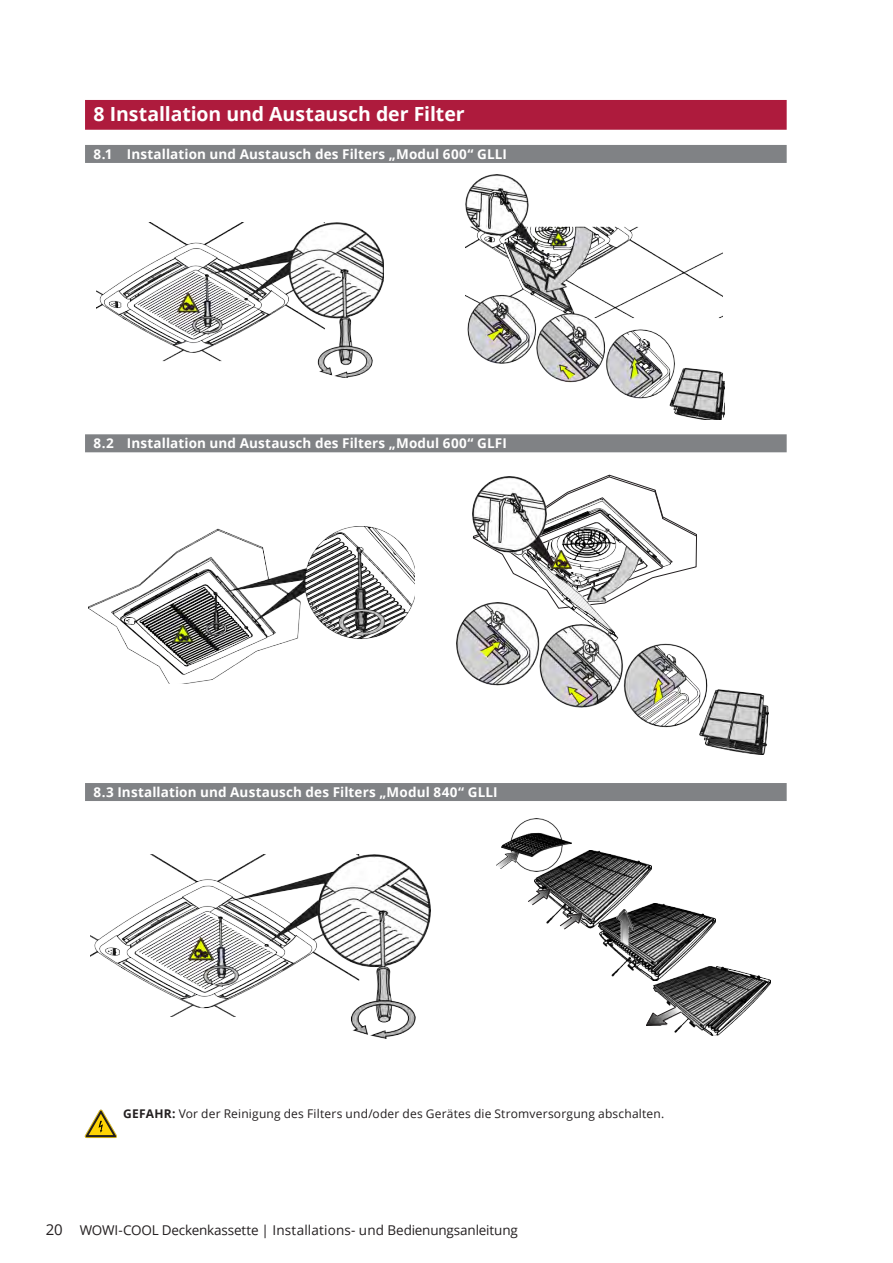
<style>
.page{position:relative;width:893px;height:1263px;background:#fff}
.page>*{position:absolute;margin:0;border:0;box-sizing:border-box;transform-origin:0 0}
.t1{font:700 19.5px "Open Sans";letter-spacing:-.005em;color:#fff}
.t2{font:700 13.5px "Open Sans";letter-spacing:.01em;color:#fff}
.t3{font:13.5px "Open Sans";letter-spacing:-.01em;color:#231f20}
.t4{font:12px "Open Sans";letter-spacing:.015em;color:#231f20}
.s1{font-weight:700}
.s2{font-size:15px}
</style>
<div class="page">
<div style="left:85px;top:100px;width:702px;height:30px;background:#ae1b3d"></div>
<div style="left:85px;top:145px;width:702px;height:18px;background:#808285"></div>
<div style="left:85px;top:434px;width:702px;height:18px;background:#808285"></div>
<div style="left:85px;top:783px;width:702px;height:18px;background:#808285"></div>
<img style="left:465px;top:174px;width:260px;height:245px">
<img style="left:97px;top:223px;width:287px;height:154px">
<svg style="left:502px;top:475px;width:195px;height:99px"></svg>
<img style="left:517px;top:499px;width:153px;height:93px">
<img style="left:518px;top:543px;width:109px;height:59px">
<img style="left:472px;top:477px;width:100px;height:99px">
<img style="left:457px;top:602px;width:312px;height:153px">
<img style="left:88px;top:526px;width:327px;height:157px">
<img style="left:654px;top:966px;width:117px;height:69px">
<svg style="left:646px;top:1007px;width:36px;height:18px"></svg>
<img style="left:611px;top:904px;width:104px;height:76px">
<img style="left:534px;top:851px;width:117px;height:96px">
<img style="left:582px;top:914px;width:1px;height:15px">
<svg style="left:560px;top:913px;width:22px;height:16px"></svg>
<img style="left:550px;top:889px;width:1px;height:15px">
<svg style="left:528px;top:889px;width:22px;height:16px"></svg>
<img style="left:501px;top:819px;width:71px;height:52px">
<img style="left:496px;top:852px;width:23px;height:17px">
<img style="left:90px;top:854px;width:341px;height:185px">
<svg style="left:85px;top:1110px;width:32px;height:28px"></svg>
<h1 class="t1" style="left:94px;top:100px;width:373px">8 Installation und Austausch der Filter</h1>
<p class="t2" style="left:94px;top:144px;width:415px">8.1 Installation und Austausch des Filters „Modul 600“ GLLI</p>
<p class="t2" style="left:94px;top:434px;width:415px">8.2 Installation und Austausch des Filters „Modul 600“ GLFI</p>
<p class="t2" style="left:94px;top:782px;width:406px">8.3 Installation und Austausch des Filters „Modul 840“ GLLI</p>
<p class="t4" style="left:123px;top:1105px;width:542px"><span class="s1">GEFAHR:</span> Vor der Reinigung des Filters und/oder des Gerätes die Stromversorgung abschalten.</p>
<p class="t3" style="left:46px;top:1221px;width:474px"><span class="s2">20</span> WOWI-COOL Deckenkassette | Installations- und Bedienungsanleitung</p>
</div>
